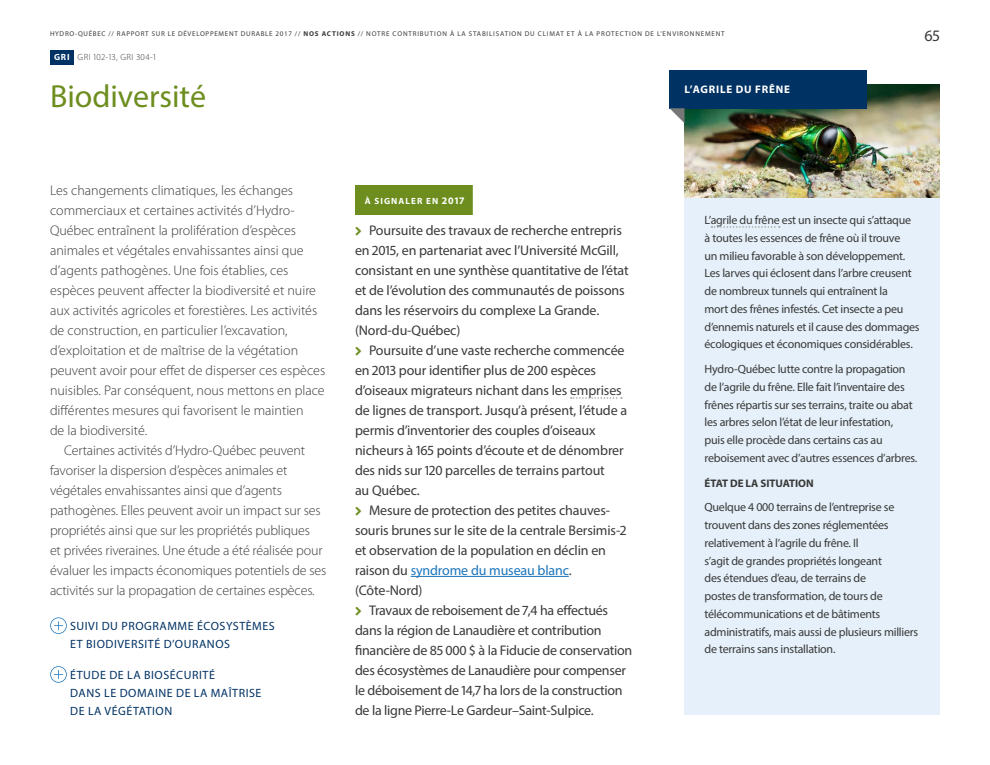
<style>
.page{position:relative;width:990px;height:765px;background:#fff}
.page>*{position:absolute;margin:0;border:0;box-sizing:border-box;transform-origin:0 0}
.H3_-_vert{font:32px "Myriad Pro";color:#6d8e1e}
.t1{font:16px "Myriad Pro";color:#393a39}
.t2{font:14px/20px "Myriad Pro";letter-spacing:-.01em;color:#393a39}
.P{font:300 14px/20px "Myriad Pro";color:#393a39}
.P__suivant{font:300 14px/20px "Myriad Pro";letter-spacing:-.01em;color:#393a39}
.ENCADRÉ___Texte{font:12px/17.8px "Myriad Pro";letter-spacing:-.02em;color:#393a39}
.KPI{font:12px/18px "Myriad Pro";letter-spacing:.045em;color:#003264}
.ENCADRÉ___H2{font:700 11px "Myriad Pro";color:#393a39}
.ENCADRÉ___H1{font:700 11px "Myriad Pro";letter-spacing:.075em;color:#fff}
.GRI-H1{font:700 9px "Myriad Pro";letter-spacing:.12em;color:#fff}
.GRI-indicateur{font:300 9px "Myriad Pro";letter-spacing:.05em;color:#393a39}
.t3{font:7px "Myriad Pro";letter-spacing:.12em;color:#393a39}
.s1{font-weight:700}
.s2{font-size:10px}
.s3{color:#1b75bb}
</style>
<div class="page">
<div style="left:684px;top:85px;width:256px;height:630px;background:#e6f0fa"></div>
<svg style="left:711px;top:226px;width:69px;height:2px"></svg>
<div style="left:355px;top:185px;width:118px;height:30px;background:#6d8e1e"></div>
<svg style="left:571px;top:397px;width:51px;height:2px"></svg>
<hr style="left:411px;top:576px;width:158px;height:1px;background:#1b75bb">
<svg style="left:50px;top:666px;width:17px;height:17px"></svg>
<svg style="left:50px;top:617px;width:17px;height:17px"></svg>
<img style="left:684px;top:85px;width:256px;height:113px">
<div style="left:670px;top:70px;width:198px;height:38px;background:#003264"></div>
<svg style="left:670px;top:108px;width:14px;height:15px"></svg>
<div style="left:50px;top:50px;width:24px;height:14px;background:#003264"></div>
<p class="t3" style="left:50px;top:29px;width:676px">HYDRO-QUÉBEC // RAPPORT SUR LE DÉVELOPPEMENT DURABLE 2017 // <span class="s1">NOS ACTIONS</span> // NOTRE CONTRIBUTION À LA STABILISATION DU CLIMAT ET À LA PROTECTION DE L’ENVIRONNEMENT</p>
<p class="GRI-H1" style="left:54px;top:51px;width:17px">GRI</p>
<p class="GRI-indicateur" style="left:78px;top:52px;width:80px">GRI 102-13, GRI 304-1</p>
<p class="H3_-_vert" style="left:50px;top:76px;width:158px">Biodiversité</p>
<p class="ENCADRÉ___H1" style="left:685px;top:82px;width:107px">L’AGRILE DU FRÊNE</p>
<p class="t1" style="left:924px;top:25px;width:17px">65</p>
<p class="P" style="left:50px;top:181px;width:277px">Les changements climatiques, les échanges commerciaux et certaines activités d’Hydro-Québec entraînent la prolifération d’espèces animales et végétales envahissantes ainsi que d’agents pathogènes. Une fois établies, ces espèces peuvent affecter la biodiversité et nuire aux activités agricoles et forestières. Les activités de construction, en particulier l’excavation, d’exploitation et de maîtrise de la végétation peuvent avoir pour effet de disperser ces espèces nuisibles. Par conséquent, nous mettons en place différentes mesures qui favorisent le maintien<br>de la biodiversité.</p>
<p class="P__suivant" style="left:50px;top:441px;width:278px;text-indent:14px">Certaines activités d’Hydro-Québec peuvent favoriser la dispersion d’espèces animales et végétales envahissantes ainsi que d’agents pathogènes. Elles peuvent avoir un impact sur ses propriétés ainsi que sur les propriétés publiques<br>et privées riveraines. Une étude a été réalisée pour évaluer les impacts économiques potentiels de ses activités sur la propagation de certaines espèces.</p>
<p class="KPI" style="left:70px;top:617px;width:206px">SUIVI DU PROGRAMME ÉCOSYSTÈMES<br>ET BIODIVERSITÉ D’OURANOS</p>
<p class="KPI" style="left:70px;top:666px;width:193px">ÉTUDE DE LA BIOSÉCURITÉ<br>DANS LE DOMAINE DE LA MAÎTRISE<br>DE LA VÉGÉTATION</p>
<p class="GRI-H1" style="left:365px;top:195px;width:101px">À SIGNALER EN <span class="s2">2017</span></p>
<p class="t2" style="left:355px;top:220px;width:275px;text-indent:14px">Poursuite des travaux de recherche entrepris en 2015, en partenariat avec l’Université McGill, consistant en une synthèse quantitative de l’état et de l’évolution des communautés de poissons dans les réservoirs du complexe La Grande. (Nord-du-Québec)</p>
<p class="t2" style="left:355px;top:340px;width:274px;text-indent:14px">Poursuite d’une vaste recherche commencée en 2013 pour identifier plus de 200 espèces d’oiseaux migrateurs nichant dans les emprises de lignes de transport. Jusqu’à présent, l’étude a permis d’inventorier des couples d’oiseaux nicheurs à 165 points d’écoute et de dénombrer des nids sur 120 parcelles de terrains partout<br>au Québec.</p>
<p class="t2" style="left:355px;top:500px;width:271px;text-indent:14px">Mesure de protection des petites chauves&shy;souris brunes sur le site de la centrale Bersimis-2 et observation de la population en déclin en raison du <span class="s3">syndrome du museau blanc</span>. (Côte-Nord)</p>
<p class="t2" style="left:355px;top:600px;width:279px;text-indent:14px">Travaux de reboisement de 7,4 ha effectués dans la région de Lanaudière et contribution financière de 85 000 $ à la Fiducie de conservation des écosystèmes de Lanaudière pour compenser le déboisement de 14,7 ha lors de la construction de la ligne Pierre-Le Gardeur–Saint-Sulpice.</p>
<p class="ENCADRÉ___Texte" style="left:704px;top:211px;width:217px">L’agrile du frêne est un insecte qui s’attaque à toutes les essences de frêne où il trouve<br>un milieu favorable à son développement.<br>Les larves qui éclosent dans l’arbre creusent de nombreux tunnels qui entraînent la<br>mort des frênes infestés. Cet insecte a peu d’ennemis naturels et il cause des dommages écologiques et économiques considérables.</p>
<p class="ENCADRÉ___Texte" style="left:704px;top:360px;width:214px">Hydro-Québec lutte contre la propagation de l’agrile du frêne. Elle fait l’inventaire des frênes répartis sur ses terrains, traite ou abat les arbres selon l’état de leur infestation,<br>puis elle procède dans certains cas au reboisement avec d’autres essences d’arbres.</p>
<p class="ENCADRÉ___H2" style="left:705px;top:476px;width:111px">ÉTAT DE LA SITUATION</p>
<p class="ENCADRÉ___Texte" style="left:704px;top:498px;width:215px">Quelque 4 000 terrains de l’entreprise se trouvent dans des zones réglementées relativement à l’agrile du frêne. Il<br>s’agit de grandes propriétés longeant<br>des étendues d’eau, de terrains de<br>postes de transformation, de tours de télécommunications et de bâtiments administratifs, mais aussi de plusieurs milliers de terrains sans installation.</p>
</div>
